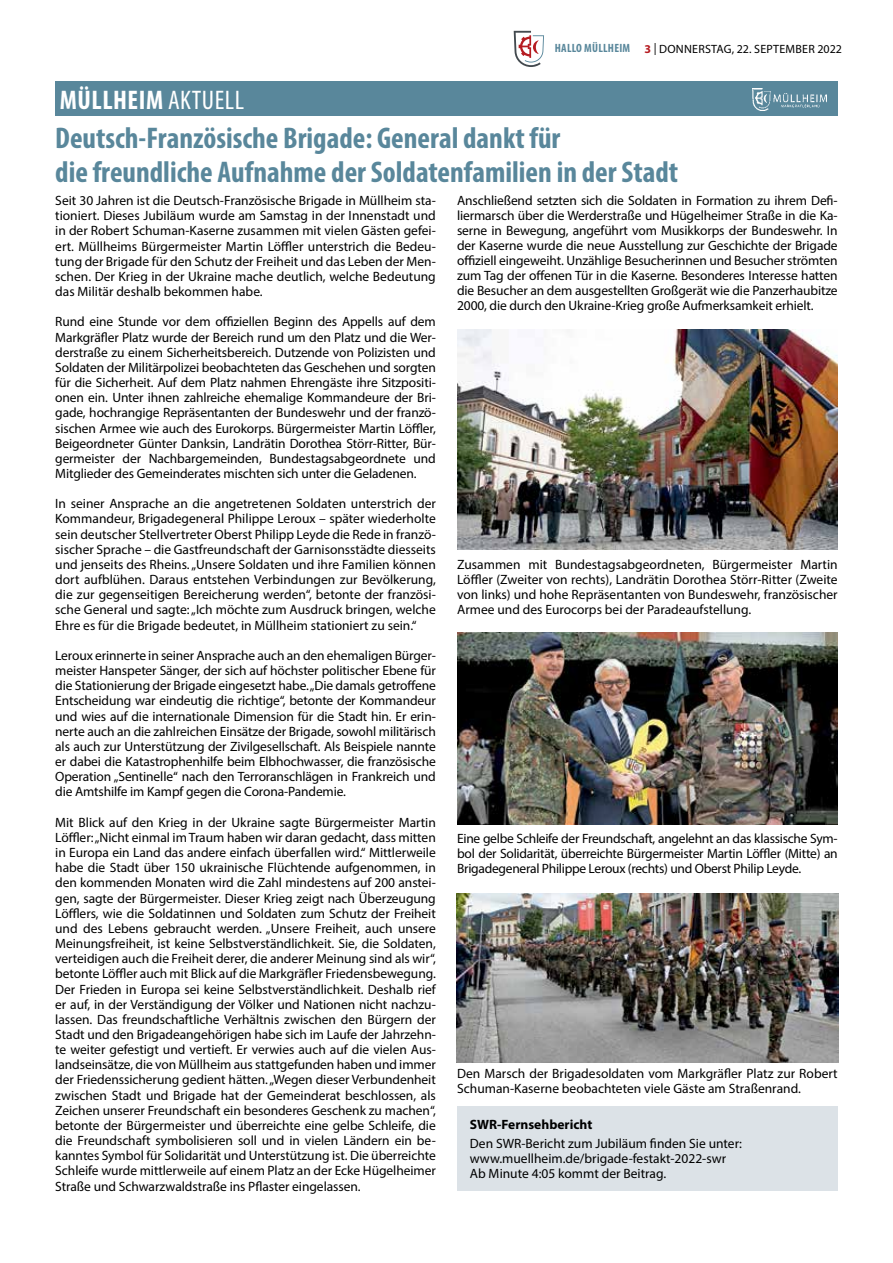
<style>
.page{position:relative;width:893px;height:1263px;background:#fff}
.page>*{position:absolute;margin:0;border:0;box-sizing:border-box;transform-origin:0 0}
.t1{font:700 condensed 30px/33px "Myriad Pro";color:#59879b}
.t2{font:700 condensed 27px "Myriad Pro";letter-spacing:.02em;color:#fff}
.t3{font:13.5px/15.1px "Myriad Pro";letter-spacing:-.005em;color:#000;text-align:justify}
.t4{font:700 13.5px "Myriad Pro";color:#000}
.t5{font:12px "Myriad Pro";letter-spacing:.02em;color:#000}
.t6{font:700 condensed 12px "Myriad Pro";letter-spacing:.02em;color:#59879b}
.s1{font-weight:400}
.s2{font-weight:700;color:#b61d22}
</style>
<div class="page">
<svg style="left:514px;top:31px;width:30px;height:36px"></svg>
<img style="left:457px;top:329px;width:381px;height:220px">
<img style="left:457px;top:633px;width:381px;height:191px">
<img style="left:456px;top:894px;width:382px;height:168px">
<div style="left:55px;top:81px;width:783px;height:34px;background:#59879b"></div>
<img style="left:752px;top:89px;width:74px;height:21px">
<div style="left:457px;top:1106px;width:381px;height:85px;background:#dce2e7"></div>
<h2 class="t2" style="left:60px;top:83px;width:186px">MÜLLHEIM <span class="s1">AKTUELL</span></h2>
<p class="t6" style="left:555px;top:40px;width:76px">Hallo Müllheim</p>
<p class="t5" style="left:644px;top:42px;width:199px"><span class="s2">3</span> | Donnerstag, 22. September 2022</p>
<h1 class="t1" style="left:55px;top:121px;width:624px">Deutsch-Französische Brigade: General dankt für<br>die freundliche Aufnahme der Soldatenfamilien in der Stadt</h1>
<p class="t3" style="left:55px;top:193px;width:382px">Seit 30 Jahren ist die Deutsch-Französische Brigade in Müllheim sta&shy;tioniert. Dieses Jubiläum wurde am Samstag in der Innenstadt und in der Robert Schuman-Kaserne zusammen mit vielen Gästen gefei&shy;ert. Müllheims Bürgermeister Martin Löffler unterstrich die Bedeu&shy;tung der Brigade für den Schutz der Freiheit und das Leben der Men&shy;schen. Der Krieg in der Ukraine mache deutlich, welche Bedeutung das Militär deshalb bekommen habe.</p>
<p class="t3" style="left:55px;top:314px;width:382px">Rund eine Stunde vor dem offiziellen Beginn des Appells auf dem Markgräfler Platz wurde der Bereich rund um den Platz und die Wer&shy;derstraße zu einem Sicherheitsbereich. Dutzende von Polizisten und Soldaten der Militärpolizei beobachteten das Geschehen und sorgten für die Sicherheit. Auf dem Platz nahmen Ehrengäste ihre Sitzpositi&shy;onen ein. Unter ihnen zahlreiche ehemalige Kommandeure der Bri&shy;gade, hochrangige Repräsentanten der Bundeswehr und der franzö&shy;sischen Armee wie auch des Eurokorps. Bürgermeister Martin Löffler, Beigeordneter Günter Danksin, Landrätin Dorothea Störr-Ritter, Bür&shy;germeister der Nachbargemeinden, Bundestagsabgeordnete und Mitglieder des Gemeinderates mischten sich unter die Geladenen.</p>
<p class="t3" style="left:55px;top:496px;width:382px">In seiner Ansprache an die angetretenen Soldaten unterstrich der Kommandeur, Brigadegeneral Philippe Leroux – später wiederholte sein deutscher Stellvertreter Oberst Philipp Leyde die Rede in franzö&shy;sischer Sprache – die Gastfreundschaft der Garnisonsstädte diesseits und jenseits des Rheins. „Unsere Soldaten und ihre Familien können dort aufblühen. Daraus entstehen Verbindungen zur Bevölkerung, die zur gegenseitigen Bereicherung werden“, betonte der französi&shy;sche General und sagte: „Ich möchte zum Ausdruck bringen, welche Ehre es für die Brigade bedeutet, in Müllheim stationiert zu sein.“</p>
<p class="t3" style="left:55px;top:648px;width:382px">Leroux erinnerte in seiner Ansprache auch an den ehemaligen Bürger&shy;meister Hanspeter Sänger, der sich auf höchster politischer Ebene für die Stationierung der Brigade eingesetzt habe. „Die damals getroffene Entscheidung war eindeutig die richtige“, betonte der Kommandeur und wies auf die internationale Dimension für die Stadt hin. Er erin&shy;nerte auch an die zahlreichen Einsätze der Brigade, sowohl militärisch als auch zur Unterstützung der Zivilgesellschaft. Als Beispiele nannte er dabei die Katastrophenhilfe beim Elbhochwasser, die französische Operation „Sentinelle“ nach den Terroranschlägen in Frankreich und die Amtshilfe im Kampf gegen die Corona-Pandemie.</p>
<p class="t3" style="left:55px;top:814px;width:382px">Mit Blick auf den Krieg in der Ukraine sagte Bürgermeister Martin Löffler: „N icht einmal im Traum haben wir daran gedacht, dass mitten in Europa ein Land das andere einfach überfallen wird.“ Mittlerweile habe die Stadt über 150 ukrainische Flüchtende aufgenommen, in den kommenden Monaten wird die Zahl mindestens auf 200 anstei&shy;gen, sagte der Bürgermeister. Dieser Krieg zeigt nach Überzeugung Löfflers, wie die Soldatinnen und Soldaten zum Schutz der Freiheit und des Lebens gebraucht werden. „Unsere Freiheit, auch unsere Meinungsfreiheit, ist keine Selbstverständlichkeit. Sie, die Soldaten, verteidigen auch die Freiheit derer, die anderer Meinung sind als wir“, betonte Löffler auch mit Blick auf die Markgräfler Friedensbewegung.<br>Der Frieden in Europa sei keine Selbstverständlichkeit. Deshalb rief er auf, in der Verständigung der Völker und Nationen nicht nachzu&shy;lassen. Das freundschaftliche Verhältnis zwischen den Bürgern der Stadt und den Brigadeangehörigen habe sich im Laufe der Jahrzehn&shy;te weiter gefestigt und vertieft. Er verwies auch auf die vielen Aus&shy;landseinsätze, die von Müllheim aus stattgefunden haben und immer der Friedenssicherung gedient hätten. „Wegen dieser Verbundenheit zwischen Stadt und Brigade hat der Gemeinderat beschlossen, als Zeichen unserer Freundschaft ein besonderes Geschenk zu machen“, betonte der Bürgermeister und überreichte eine gelbe Schleife, die die Freundschaft symbolisieren soll und in vielen Ländern ein be&shy;kanntes Symbol für Solidarität und Unterstützung ist. Die überreichte Schleife wurde mittlerweile auf einem Platz an der Ecke Hügelheimer Straße und Schwarzwaldstraße ins Pflaster eingelassen.</p>
<p class="t3" style="left:457px;top:193px;width:382px">Anschließend setzten sich die Soldaten in Formation zu ihrem Defi&shy;liermarsch über die Werderstraße und Hügelheimer Straße in die Ka&shy;serne in Bewegung, angeführt vom Musikkorps der Bundeswehr. In der Kaserne wurde die neue Ausstellung zur Geschichte der Brigade offiziell eingeweiht. Unzählige Besucherinnen und Besucher strömten zum Tag der offenen Tür in die Kaserne. Besonderes Interesse hatten die Besucher an dem ausgestellten Großgerät wie die Panzerhaubitze 2000, die durch den Ukraine-Krieg große Aufmerksamkeit erhielt.</p>
<p class="t3" style="left:457px;top:557px;width:382px">Zusammen mit Bundestagsabgeordneten, Bürgermeister Martin Löffler (Zweiter von rechts), Landrätin Dorothea Störr-Ritter (Zweite von links) und hohe Repräsentanten von Bundeswehr, französischer Armee und des Eurocorps bei der Paradeaufstellung.</p>
<p class="t3" style="left:457px;top:831px;width:382px">Eine gelbe Schleife der Freundschaft, angelehnt an das klassische Sym&shy;bol der Solidarität, überreichte Bürgermeister Martin Löffler (Mitte) an Brigadegeneral Philippe Leroux (rechts) und Oberst Philip Leyde.</p>
<p class="t3" style="left:457px;top:1065px;width:382px">Den Marsch der Brigadesoldaten vom Markgräfler Platz zur Robert<br>Schuman-Kaserne beobachteten viele Gäste am Straßenrand.</p>
<p class="t4" style="left:470px;top:1115px;width:124px">SWR-Fernsehbericht</p>
<p class="t3" style="left:470px;top:1136px;width:274px;text-align:left">Den SWR-Bericht zum Jubiläum finden Sie unter: www.muellheim.de/brigade-festakt-2022-swr<br>Ab Minute 4:05 kommt der Beitrag.</p>
</div>
